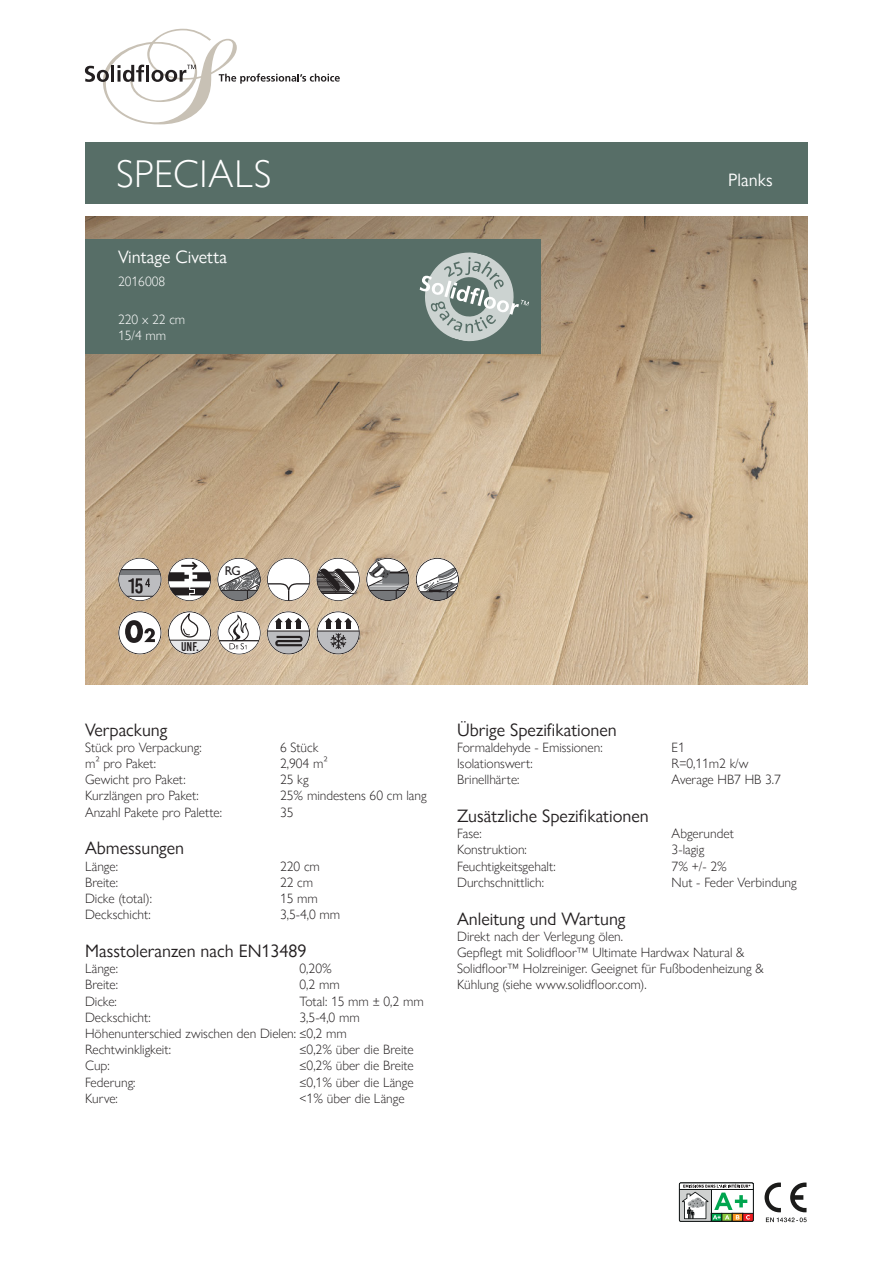
<style>
.page{position:relative;width:893px;height:1263px;background:#fff}
.page>*{position:absolute;margin:0;border:0;box-sizing:border-box;transform-origin:0 0}
.t1{font:300 38.7px "Gill Sans Nova";letter-spacing:.015em;color:#fff}
.t2{font:18px "Gill Sans Nova";color:#231f20}
.t3{font:18px "Gill Sans Nova";color:#fff}
.t4{font:300 13.5px/16.2px "Gill Sans Nova";color:#231f20}
.t5{font:300 13.5px/16.2px "Gill Sans Nova";color:#fff}
.t6{font:12.75px "Bebas Kai";color:#231f20}
.t7{font:500 12.6px "Gill Sans Nova";color:#231f20}
</style>
<div class="page">
<img style="left:85px;top:217px;width:723px;height:468px">
<svg style="left:168px;top:558px;width:43px;height:43px"></svg>
<div style="left:168px;top:558px;width:43px;height:43px;border:1px solid #231f20;border-radius:50%"></div>
<svg style="left:168px;top:612px;width:43px;height:42px"></svg>
<hr style="left:168px;top:640px;width:43px;height:1px;background:#231f20">
<div style="left:168px;top:611px;width:43px;height:43px;border:1px solid #231f20;border-radius:50%"></div>
<svg style="left:119px;top:558px;width:42px;height:43px"></svg>
<div style="left:118px;top:558px;width:43px;height:43px;border:1px solid #231f20;border-radius:50%"></div>
<svg style="left:119px;top:612px;width:42px;height:42px"></svg>
<div style="left:118px;top:611px;width:43px;height:43px;border:1px solid #231f20;border-radius:50%"></div>
<svg style="left:218px;top:558px;width:42px;height:43px"></svg>
<hr style="left:218px;top:590px;width:42px;height:1px;background:#231f20">
<div style="left:217px;top:558px;width:44px;height:43px;border:1px solid #231f20;border-radius:50%"></div>
<svg style="left:217px;top:611px;width:44px;height:43px"></svg>
<svg style="left:218px;top:611px;width:42px;height:43px"></svg>
<hr style="left:218px;top:640px;width:42px;height:1px;background:#231f20">
<svg style="left:227px;top:616px;width:23px;height:33px"></svg>
<div style="left:217px;top:611px;width:44px;height:43px;border:1px solid #231f20;border-radius:50%"></div>
<svg style="left:267px;top:558px;width:43px;height:43px"></svg>
<div style="left:267px;top:558px;width:43px;height:43px;border:1px solid #231f20;border-radius:50%"></div>
<svg style="left:267px;top:611px;width:43px;height:43px"></svg>
<svg style="left:267px;top:612px;width:43px;height:42px"></svg>
<svg style="left:267px;top:632px;width:43px;height:22px"></svg>
<hr style="left:267px;top:631px;width:43px;height:1px;background:#231f20">
<svg style="left:275px;top:618px;width:27px;height:10px"></svg>
<svg style="left:274px;top:635px;width:30px;height:12px"></svg>
<div style="left:267px;top:611px;width:43px;height:43px;border:1px solid #231f20;border-radius:50%"></div>
<svg style="left:317px;top:558px;width:43px;height:43px"></svg>
<div style="left:317px;top:558px;width:43px;height:43px;border:1px solid #231f20;border-radius:50%"></div>
<svg style="left:416px;top:558px;width:43px;height:43px"></svg>
<div style="left:416px;top:558px;width:43px;height:43px;border:1px solid #231f20;border-radius:50%"></div>
<svg style="left:317px;top:611px;width:43px;height:43px"></svg>
<svg style="left:317px;top:612px;width:42px;height:42px"></svg>
<svg style="left:317px;top:632px;width:42px;height:22px"></svg>
<hr style="left:317px;top:631px;width:42px;height:1px;background:#231f20">
<svg style="left:325px;top:618px;width:27px;height:31px"></svg>
<div style="left:317px;top:611px;width:43px;height:43px;border:1px solid #231f20;border-radius:50%"></div>
<svg style="left:367px;top:558px;width:43px;height:43px"></svg>
<div style="left:366px;top:558px;width:43px;height:43px;border:1px solid #231f20;border-radius:50%"></div>
<svg style="left:85px;top:29px;width:255px;height:95px"></svg>
<svg style="left:679px;top:1182px;width:75px;height:40px"></svg>
<svg style="left:764px;top:1182px;width:43px;height:40px"></svg>
<div style="left:85px;top:239px;width:455px;height:115px;background:#576e67"></div>
<div style="left:85px;top:142px;width:723px;height:62px;background:#576e67"></div>
<svg style="left:419px;top:252px;width:110px;height:90px"></svg>
<h1 class="t1" style="left:116px;top:150px;width:156px">SPECIALS</h1>
<h2 class="t3" style="left:118px;top:246px;width:111px">Vintage Civetta</h2>
<p class="t5" style="left:118px;top:273px;width:49px">2016008</p>
<p class="t5" style="left:118px;top:311px;width:69px">220 x 22 cm<br>15/4 mm</p>
<h2 class="t3" style="left:728px;top:169px;width:46px">Planks</h2>
<p class="t6" style="left:181px;top:640px;width:19px">UNF.</p>
<p class="t7" style="left:225px;top:563px;width:18px">RG</p>
<h2 class="t2" style="left:85px;top:718px;width:84px">Verpackung</h2>
<p class="t4" style="left:85px;top:739px;width:118px">Stück pro Verpackung:</p>
<p class="t4" style="left:280px;top:739px;width:40px">6 Stück</p>
<p class="t4" style="left:85px;top:755px;width:73px">m² pro Paket:</p>
<p class="t4" style="left:280px;top:755px;width:49px">2,904 m²</p>
<p class="t4" style="left:85px;top:771px;width:102px">Gewicht pro Paket:</p>
<p class="t4" style="left:280px;top:771px;width:30px">25 kg</p>
<p class="t4" style="left:85px;top:788px;width:115px">Kurzlängen pro Paket:</p>
<p class="t4" style="left:280px;top:788px;width:148px">25% mindestens 60 cm lang</p>
<p class="t4" style="left:85px;top:804px;width:138px">Anzahl Pakete pro Palette:</p>
<p class="t4" style="left:280px;top:804px;width:15px">35</p>
<h2 class="t2" style="left:85px;top:837px;width:101px">Abmessungen</h2>
<p class="t4" style="left:85px;top:858px;width:34px">Länge:</p>
<p class="t4" style="left:280px;top:858px;width:41px">220 cm</p>
<p class="t4" style="left:85px;top:874px;width:35px">Breite:</p>
<p class="t4" style="left:280px;top:874px;width:35px">22 cm</p>
<p class="t4" style="left:85px;top:890px;width:69px">Dicke (total):</p>
<p class="t4" style="left:280px;top:890px;width:39px">15 mm</p>
<p class="t4" style="left:85px;top:906px;width:67px">Deckschicht:</p>
<p class="t4" style="left:280px;top:906px;width:62px">3,5-4,0 mm</p>
<h2 class="t2" style="left:85px;top:940px;width:223px">Masstoleranzen nach EN13489</h2>
<p class="t4" style="left:85px;top:960px;width:34px">Länge:</p>
<p class="t4" style="left:300px;top:960px;width:34px">0,20%</p>
<p class="t4" style="left:85px;top:977px;width:35px">Breite:</p>
<p class="t4" style="left:300px;top:977px;width:42px">0,2 mm</p>
<p class="t4" style="left:85px;top:993px;width:33px">Dicke:</p>
<p class="t4" style="left:300px;top:993px;width:126px">Total: 15 mm ± 0,2 mm</p>
<p class="t4" style="left:85px;top:1009px;width:67px">Deckschicht:</p>
<p class="t4" style="left:85px;top:1009px;width:276px;text-indent:215px">3,5-4,0 mm<br>Höhenunterschied zwischen den Dielen: ≤0,2 mm<br>Rechtwinkligkeit:</p>
<p class="t4" style="left:300px;top:1041px;width:116px">≤0,2% über die Breite</p>
<p class="t4" style="left:85px;top:1058px;width:26px">Cup:</p>
<p class="t4" style="left:300px;top:1058px;width:116px">≤0,2% über die Breite</p>
<p class="t4" style="left:85px;top:1074px;width:52px">Federung:</p>
<p class="t4" style="left:300px;top:1074px;width:116px">≤0,1% über die Länge</p>
<p class="t4" style="left:85px;top:1090px;width:34px">Kurve:</p>
<p class="t4" style="left:300px;top:1090px;width:107px">&lt;1% über die Länge</p>
<h2 class="t2" style="left:457px;top:718px;width:161px">Übrige Spezifikationen</h2>
<p class="t4" style="left:457px;top:739px;width:147px">Formaldehyde - Emissionen:</p>
<p class="t4" style="left:672px;top:739px;width:15px">E1</p>
<p class="t4" style="left:457px;top:755px;width:77px">Isolationswert:</p>
<p class="t4" style="left:672px;top:755px;width:78px">R=0,11m2 k/w</p>
<p class="t4" style="left:457px;top:771px;width:64px">Brinellhärte:</p>
<p class="t4" style="left:672px;top:771px;width:111px">Average HB7 HB 3.7</p>
<h2 class="t2" style="left:457px;top:805px;width:193px">Zusätzliche Spezifikationen</h2>
<p class="t4" style="left:457px;top:825px;width:26px">Fase:</p>
<p class="t4" style="left:672px;top:825px;width:64px">Abgerundet</p>
<p class="t4" style="left:457px;top:842px;width:71px">Konstruktion:</p>
<p class="t4" style="left:672px;top:842px;width:34px">3-lagig</p>
<p class="t4" style="left:457px;top:858px;width:100px">Feuchtigkeitsgehalt:</p>
<p class="t4" style="left:672px;top:858px;width:57px">7% +/- 2%</p>
<p class="t4" style="left:457px;top:874px;width:88px">Durchschnittlich:</p>
<p class="t4" style="left:672px;top:874px;width:127px">Nut - Feder Verbindung</p>
<h2 class="t2" style="left:457px;top:907px;width:170px">Anleitung und Wartung</h2>
<p class="t4" style="left:457px;top:928px;width:308px">Direkt nach der Verlegung ölen.<br>Gepflegt mit Solidfloor™ Ultimate Hardwax Natural &amp; Solidfloor™ Holzreiniger. Geeignet für Fußbodenheizung &amp; Kühlung (siehe www.solidfloor.com).</p>
</div>
